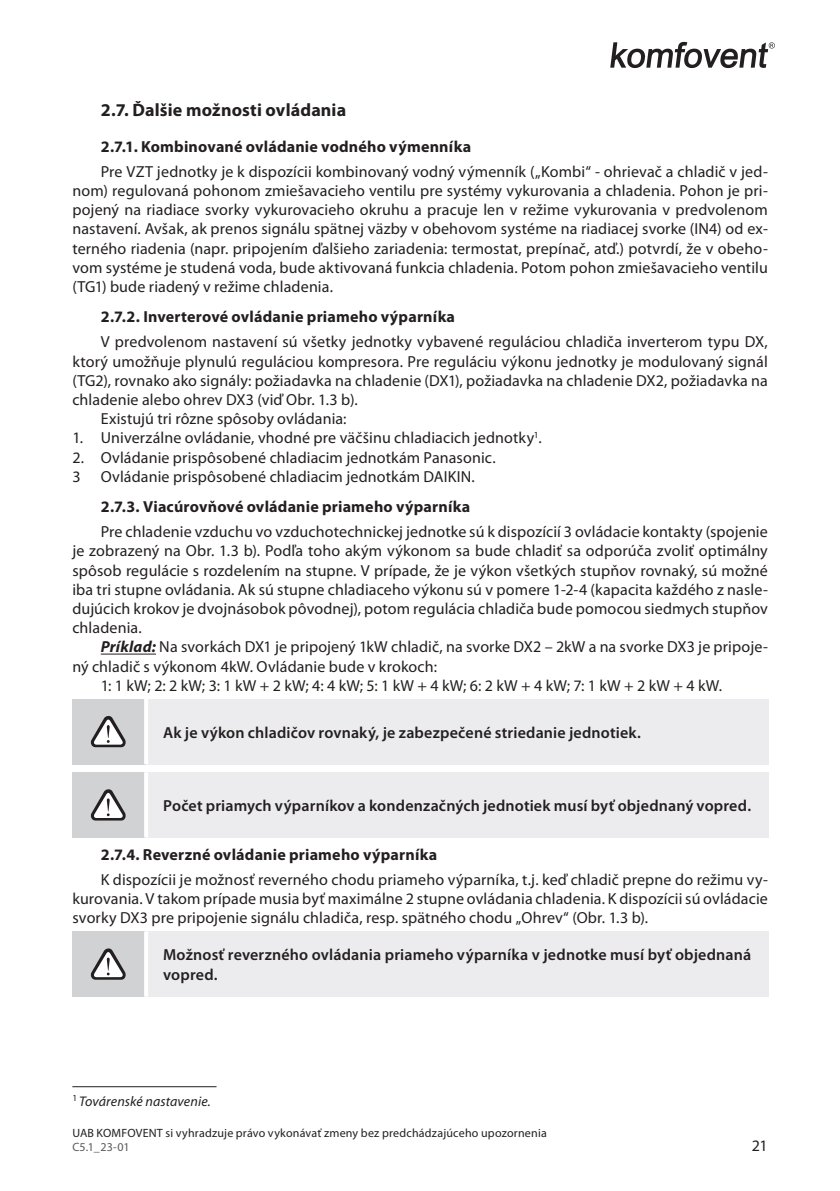
<style>
.page{position:relative;width:840px;height:1191px;background:#fff}
.page>*{position:absolute;margin:0;border:0;box-sizing:border-box;transform-origin:0 0}
.Antraste_2{font:700 18px "Myriad Pro";letter-spacing:.005em;color:#231f20}
.Tekstas{font:16px/19.2px "Myriad Pro";letter-spacing:.01em;color:#231f20;text-align:justify}
.DĖMESIO{font:600 16px/19.2px "Myriad Pro";letter-spacing:.01em;color:#231f20}
.Antraste_3{font:700 16px "Myriad Pro";letter-spacing:.01em;color:#231f20}
.Tekstas_TAB_SK{font:16px "Myriad Pro";letter-spacing:.005em;color:#231f20}
.Isnasa{font:italic 14px "Myriad Pro";letter-spacing:.005em;color:#231f20}
.t1{font:12px "Myriad Pro";letter-spacing:.02em;color:#231f20}
.t2{font:12px "Myriad Pro";color:#57585a}
.s1{font-weight:700;font-style:italic}
</style>
<div class="page">
<svg style="left:610px;top:42px;width:164px;height:26px"></svg>
<hr style="left:101px;top:653px;width:55px;height:1px;background:#231f20">
<div style="left:72px;top:699px;width:74px;height:65px;background:#d1d2d4"></div>
<div style="left:146px;top:699px;width:621px;height:65px;background:#ececee"></div>
<hr style="left:144px;top:699px;width:4px;height:65px;background:#fff">
<svg style="left:90px;top:716px;width:36px;height:31px"></svg>
<div style="left:72px;top:772px;width:74px;height:65px;background:#d1d2d4"></div>
<div style="left:146px;top:772px;width:621px;height:65px;background:#ececee"></div>
<hr style="left:144px;top:772px;width:4px;height:65px;background:#fff">
<svg style="left:90px;top:789px;width:36px;height:31px"></svg>
<div style="left:72px;top:931px;width:74px;height:65px;background:#d1d2d4"></div>
<div style="left:146px;top:931px;width:621px;height:65px;background:#ececee"></div>
<hr style="left:144px;top:931px;width:4px;height:65px;background:#fff">
<svg style="left:90px;top:948px;width:36px;height:31px"></svg>
<hr style="left:72px;top:1086px;width:144px;height:1px;background:#231f20">
<p class="Antraste_2" style="left:101px;top:98px;width:247px">2.7. Ďalšie možnosti ovládania</p>
<p class="Antraste_3" style="left:101px;top:136px;width:371px">2.7.1. Kombinované ovládanie vodného výmenníka</p>
<p class="Tekstas" style="left:72px;top:161px;width:696px;text-indent:28px">Pre VZT jednotky je k dispozícii kombinovaný vodný výmenník („Kombi“ - ohrievač a chladič v jed&shy;nom) regulovaná pohonom zmiešavacieho ventilu pre systémy vykurovania a chladenia. Pohon je pri&shy;pojený na riadiace svorky vykurovacieho okruhu a pracuje len v režime vykurovania v predvolenom nastavení. Avšak, ak prenos signálu spätnej väzby v obehovom systéme na riadiacej svorke (IN4) od ex&shy;terného riadenia (napr. pripojením ďalšieho zariadenia: termostat, prepínač, atď.) potvrdí, že v obeho&shy;vom systéme je studená voda, bude aktivovaná funkcia chladenia. Potom pohon zmiešavacieho ventilu (TG1) bude riadený v režime chladenia.</p>
<p class="Antraste_3" style="left:101px;top:307px;width:355px">2.7.2. Inverterové ovládanie priameho výparníka</p>
<p class="Tekstas" style="left:72px;top:332px;width:696px;text-indent:28px">V predvolenom nastavení sú všetky jednotky vybavené reguláciou chladiča inverterom typu DX, ktorý umožňuje plynulú reguláciou kompresora. Pre reguláciu výkonu jednotky je modulovaný signál (TG2), rovnako ako signály: požiadavka na chladenie (DX1), požiadavka na chladenie DX2, požiadavka na chladenie alebo ohrev DX3 (viď Obr. 1.3 b).</p>
<p class="Tekstas" style="left:101px;top:409px;width:247px">Existujú tri rôzne spôsoby ovládania:</p>
<p class="Tekstas_TAB_SK" style="left:72px;top:428px;width:470px">1. Univerzálne ovládanie, vhodné pre väčšinu chladiacich jednotky<sup>1</sup>.</p>
<p class="Tekstas_TAB_SK" style="left:72px;top:447px;width:424px">2. Ovládanie prispôsobené chladiacim jednotkám Panasonic.</p>
<p class="Tekstas_TAB_SK" style="left:72px;top:466px;width:10px">3</p>
<p class="Tekstas_TAB_SK" style="left:101px;top:466px;width:375px">Ovládanie prispôsobené chladiacim jednotkám DAIKIN.</p>
<p class="Antraste_3" style="left:101px;top:496px;width:371px">2.7.3. Viacúrovňové ovládanie priameho výparníka</p>
<p class="Tekstas" style="left:72px;top:522px;width:696px;text-indent:28px">Pre chladenie vzduchu vo vzduchotechnickej jednotke sú k dispozícií 3 ovládacie kontakty (spojenie je zobrazený na Obr. 1.3 b). Podľa toho akým výkonom sa bude chladiť sa odporúča zvoliť optimálny spôsob regulácie s rozdelením na stupne. V prípade, že je výkon všetkých stupňov rovnaký, sú možné iba tri stupne ovládania. Ak sú stupne chladiaceho výkonu sú v pomere 1-2-4 (kapacita každého z nasle&shy;dujúcich krokov je dvojnásobok pôvodnej), potom regulácia chladiča bude pomocou siedmych stupňov chladenia.</p>
<p class="Tekstas" style="left:72px;top:637px;width:696px;text-indent:28px"><span class="s1">Príklad:</span> Na svorkách DX1 je pripojený 1kW chladič, na svorke DX2 – 2kW a na svorke DX3 je pripoje&shy;ný chladič s výkonom 4kW. Ovládanie bude v krokoch:</p>
<p class="Tekstas" style="left:101px;top:675px;width:622px">1: 1 kW; 2: 2 kW; 3: 1 kW + 2 kW; 4: 4 kW; 5: 1 kW + 4 kW; 6: 2 kW + 4 kW; 7: 1 kW + 2 kW + 4 kW.</p>
<p class="DĖMESIO" style="left:163px;top:722px;width:479px">Ak je výkon chladičov rovnaký, je zabezpečené striedanie jednotiek.</p>
<p class="DĖMESIO" style="left:163px;top:795px;width:589px">Počet priamych výparníkov a kondenzačných jednotiek musí byť objednaný vopred.</p>
<p class="Antraste_3" style="left:101px;top:844px;width:338px">2.7.4. Reverzné ovládanie priameho výparníka</p>
<p class="Tekstas" style="left:72px;top:869px;width:696px;text-indent:28px">K dispozícii je možnosť reverného chodu priameho výparníka, t.j. keď chladič prepne do režimu vy&shy;kurovania. V takom prípade musia byť maximálne 2 stupne ovládania chladenia. K dispozícii sú ovládacie svorky DX3 pre pripojenie signálu chladiča, resp. spätného chodu „Ohrev“ (Obr. 1.3 b).</p>
<p class="DĖMESIO" style="left:163px;top:945px;width:589px">Možnosť reverzného ovládania priameho výparníka v jednotke musí byť objednaná vopred.</p>
<p class="Isnasa" style="left:72px;top:1092px;width:140px"><sup>1</sup> Továrenské nastavenie.</p>
<p class="t1" style="left:72px;top:1125px;width:475px">UAB KOMFOVENT si vyhradzuje právo vykonávať zmeny bez predchádzajúceho upozornenia</p>
<p class="t2" style="left:72px;top:1139px;width:59px">C5.1_23-01</p>
<p class="Tekstas" style="left:751px;top:1136px;width:17px">21</p>
</div>
